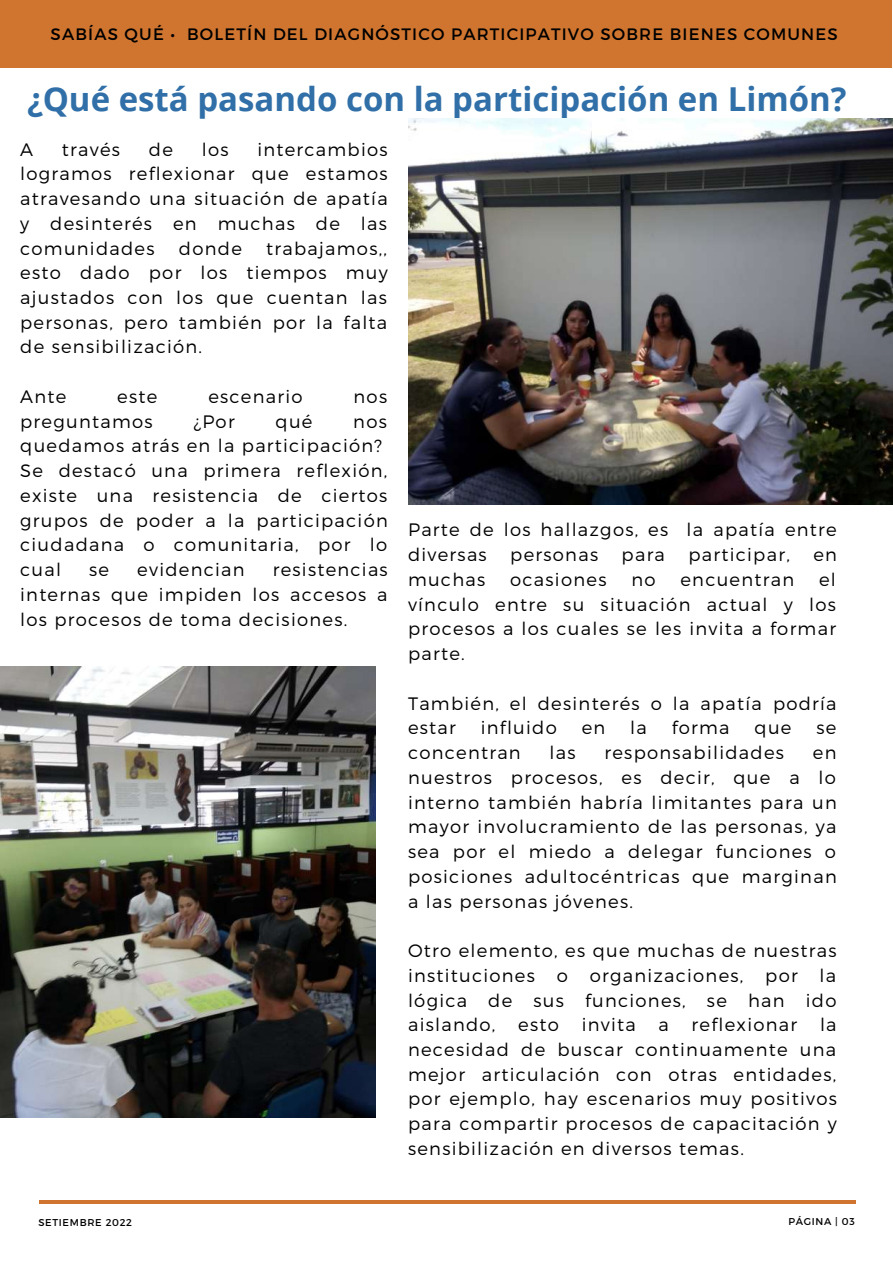
<style>
.page{position:relative;width:893px;height:1264px;background:#fff}
.page>*{position:absolute;margin:0;border:0;box-sizing:border-box;transform-origin:0 0}
.t1{font:700 33px "Open Sans";color:#306fa7}
.t2{font:300 18px/24.8px "Montserrat";letter-spacing:.07em;color:#000;text-align:justify}
.t3{font:16.5px "Montserrat";letter-spacing:.07em;color:#000}
.t4{font:9.9px "Montserrat";letter-spacing:.07em;color:#000}
</style>
<div class="page">
<div style="left:0;top:0;width:891px;height:67px;background:#d0752f"></div>
<hr style="left:39px;top:1200px;width:816px;height:3px;background:#d0752f">
<img style="left:408px;top:119px;width:484px;height:385px">
<img style="left:0;top:666px;width:375px;height:451px">
<p class="t3" style="left:51px;top:24px;width:788px">SABÍAS QUÉ • BOLETÍN DEL DIAGNÓSTICO PARTICIPATIVO SOBRE BIENES COMUNES</p>
<h1 class="t1" style="left:27px;top:76px;width:821px">¿Qué está pasando con la participación en Limón?</h1>
<p class="t2" style="left:20px;top:136px;width:14px">A</p>
<p class="t2" style="left:62px;top:136px;width:60px">través</p>
<p class="t2" style="left:149px;top:136px;width:26px">de</p>
<p class="t2" style="left:202px;top:136px;width:28px">los</p>
<p class="t2" style="left:20px;top:136px;width:369px;text-indent:237px">intercambios logramos reflexionar que estamos atravesando una situación de apatía y desinterés en muchas de las comunidades</p>
<p class="t2" style="left:20px;top:235px;width:369px;text-indent:246px">trabajamos,, esto dado por los tiempos muy ajustados con los que cuentan las personas, pero también por la falta de sensibilización.</p>
<p class="t2" style="left:20px;top:383px;width:48px">Ante</p>
<p class="t2" style="left:117px;top:383px;width:42px">este</p>
<p class="t2" style="left:208px;top:383px;width:96px">escenario</p>
<p class="t2" style="left:353px;top:383px;width:35px">nos</p>
<p class="t2" style="left:20px;top:408px;width:134px">preguntamos</p>
<p class="t2" style="left:193px;top:408px;width:43px">¿Por</p>
<p class="t2" style="left:275px;top:408px;width:38px">qué</p>
<p class="t2" style="left:179px;top:235px;width:64px">donde</p>
<p class="t2" style="left:20px;top:408px;width:369px;text-align:left;text-indent:333px">nos quedamos atrás en la participación?<br>Se destacó una primera reflexión, existe una resistencia de ciertos grupos de poder a la participación ciudadana o comunitaria, por lo cual</p>
<p class="t2" style="left:89px;top:556px;width:21px">se</p>
<p class="t2" style="left:137px;top:556px;width:109px">evidencian</p>
<p class="t2" style="left:20px;top:556px;width:369px;text-indent:252px">resistencias internas que impiden los accesos a los procesos de toma decisiones.</p>
<p class="t2" style="left:408px;top:516px;width:430px">Parte de los hallazgos, es la apatía entre diversas</p>
<p class="t2" style="left:510px;top:541px;width:89px">personas</p>
<p class="t2" style="left:621px;top:541px;width:45px">para</p>
<p class="t2" style="left:688px;top:541px;width:103px">participar,</p>
<p class="t2" style="left:813px;top:541px;width:25px">en</p>
<p class="t2" style="left:408px;top:566px;width:429px;text-indent:411px">el vínculo entre su situación actual y los procesos a los cuales se les invita a formar parte.</p>
<p class="t2" style="left:408px;top:690px;width:430px">También, el desinterés o la apatía podría estar</p>
<p class="t2" style="left:408px;top:566px;width:79px">muchas</p>
<p class="t2" style="left:510px;top:566px;width:98px">ocasiones</p>
<p class="t2" style="left:631px;top:566px;width:26px">no</p>
<p class="t2" style="left:680px;top:566px;width:115px">encuentran</p>
<p class="t2" style="left:480px;top:714px;width:78px">influido</p>
<p class="t2" style="left:581px;top:714px;width:25px">en</p>
<p class="t2" style="left:630px;top:714px;width:18px">la</p>
<p class="t2" style="left:671px;top:714px;width:59px">forma</p>
<p class="t2" style="left:754px;top:714px;width:38px">que</p>
<p class="t2" style="left:816px;top:714px;width:21px">se</p>
<p class="t2" style="left:408px;top:739px;width:114px">concentran</p>
<p class="t2" style="left:549px;top:739px;width:28px">las</p>
<p class="t2" style="left:604px;top:739px;width:181px">responsabilidades</p>
<p class="t2" style="left:408px;top:739px;width:430px;text-indent:405px">en nuestros procesos, es decir, que a lo interno también habría limitantes para un mayor involucramiento de las personas, ya sea por el miedo a delegar funciones o posiciones adultocéntricas que marginan a las personas jóvenes.</p>
<p class="t2" style="left:408px;top:937px;width:430px">Otro elemento, es que muchas de nuestras instituciones o organizaciones, por la lógica de sus funciones, se han ido aislando,</p>
<p class="t2" style="left:518px;top:1011px;width:42px">esto</p>
<p class="t2" style="left:581px;top:1011px;width:56px">invita</p>
<p class="t2" style="left:658px;top:1011px;width:12px">a</p>
<p class="t2" style="left:691px;top:1011px;width:107px">reflexionar</p>
<p class="t2" style="left:408px;top:1011px;width:430px;text-indent:412px">la necesidad de buscar continuamente una mejor articulación con otras entidades, por ejemplo, hay escenarios muy positivos para compartir procesos de capacitación y sensibilización en diversos temas.</p>
<p class="t4" style="left:38px;top:1215px;width:95px">SETIEMBRE 2022</p>
<p class="t4" style="left:788px;top:1214px;width:68px">PÁGINA | 03</p>
</div>
